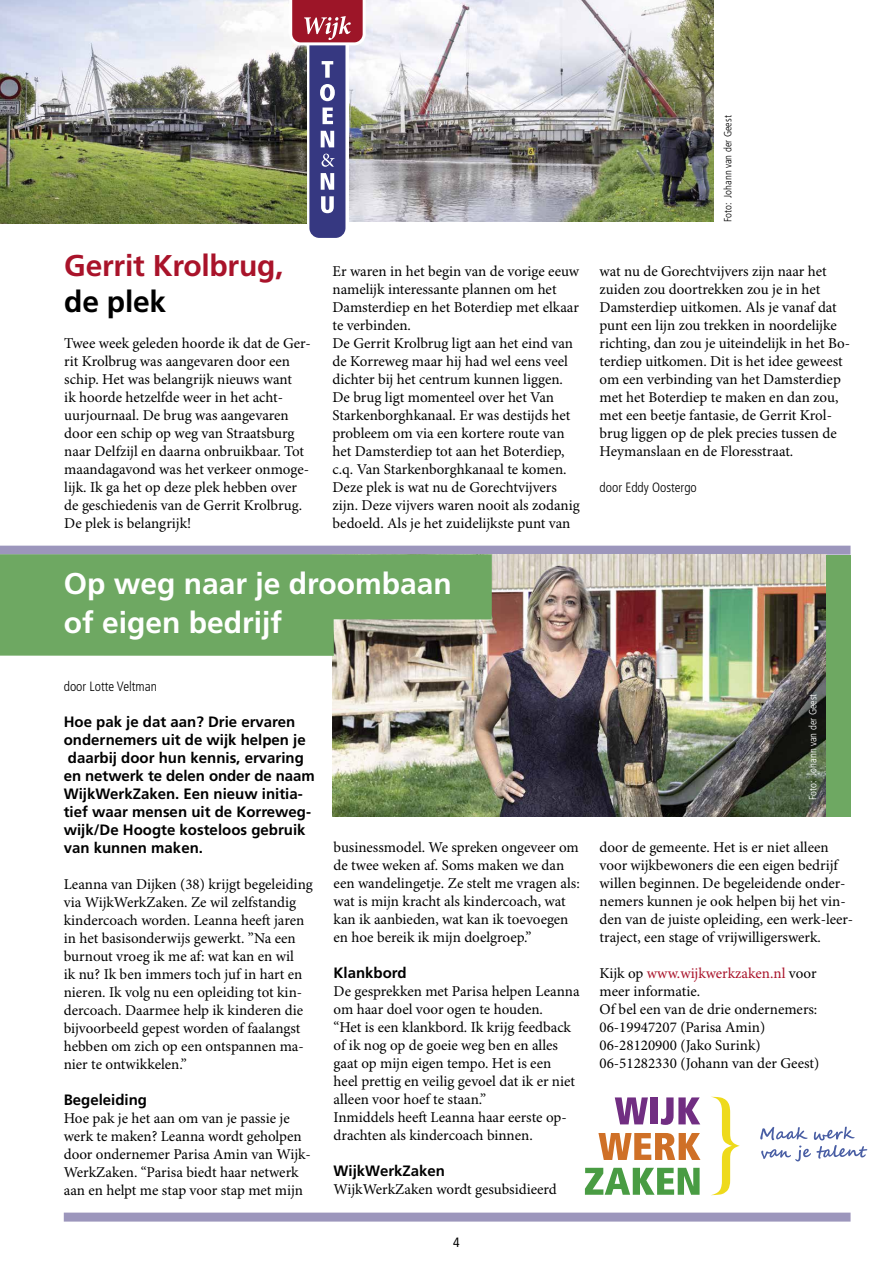
<style>
.page{position:relative;width:893px;height:1263px;background:#fff}
.page>*{position:absolute;margin:0;border:0;box-sizing:border-box;transform-origin:0 0}
.t1{font:700 30px/39px "Frutiger";color:#fff}
.t2{font:700 30px "Frutiger";letter-spacing:-.01em;color:#a9132a}
.t3{font:700 30px "Frutiger";letter-spacing:-.01em;color:#000}
.t4{font:15px/18px "Minion Pro";color:#000}
.t5{font:700 15px/18px "Frutiger";color:#000}
.t6{font:300 condensed 13.5px "Frutiger";color:#000}
.t7{font:condensed 13.5px "Frutiger";color:#000}
.t8{font:300 condensed 10.5px "Frutiger";color:#000}
.t9{font:300 condensed 10.5px "Frutiger";color:#fff}
.s1{color:#a9132a}
</style>
<div class="page">
<img style="left:366px;top:0;width:347px;height:222px">
<img style="left:0;top:0;width:289px;height:223px">
<div style="left:0;top:546px;width:850px;height:9px;background:#9c96bc"></div>
<div style="left:64px;top:1212px;width:786px;height:9px;background:#9c96bc"></div>
<svg style="left:289px;top:0;width:77px;height:238px"></svg>
<img style="left:333px;top:555px;width:493px;height:261px">
<svg style="left:0;top:554px;width:492px;height:102px;background:#72a465"></svg>
<svg style="left:615px;top:1097px;width:33px;height:27px"></svg>
<div style="left:651px;top:1097px;width:7px;height:27px;background:#712e82"></div>
<svg style="left:661px;top:1097px;width:39px;height:28px"></svg>
<svg style="left:598px;top:1133px;width:102px;height:27px"></svg>
<svg style="left:585px;top:1168px;width:115px;height:27px"></svg>
<svg style="left:712px;top:1097px;width:28px;height:98px"></svg>
<svg style="left:760px;top:1126px;width:107px;height:35px"></svg>
<div style="left:826px;top:554px;width:24px;height:262px;background:#6ea862"></div>
<h1 class="t2" style="left:64px;top:248px;width:221px">Gerrit Krolbrug,</h1>
<h1 class="t3" style="left:64px;top:284px;width:103px">de plek</h1>
<p class="t4" style="left:64px;top:335px;width:248px">Twee week geleden hoorde ik dat de Ger&shy;rit Krolbrug was aangevaren door een schip. Het was belangrijk nieuws want<br>ik hoorde hetzelfde weer in het acht&shy;uurjournaal. De brug was aangevaren door een schip op weg van Straatsburg naar Delfzijl en daarna onbruikbaar. Tot maandagavond was het verkeer onmoge&shy;lijk. Ik ga het op deze plek hebben over de geschiedenis van de Gerrit Krolbrug.<br>De plek is belangrijk!</p>
<p class="t8" style="left:722px;top:222px;width:107px;rotate:-90deg">Foto: Johann van der Geest</p>
<p class="t4" style="left:333px;top:263px;width:249px">Er waren in het begin van de vorige eeuw namelijk interessante plannen om het Damsterdiep en het Boterdiep met elkaar te verbinden.<br>De Gerrit Krolbrug ligt aan het eind van de Korreweg maar hij had wel eens veel dichter bij het centrum kunnen liggen.<br>De brug ligt momenteel over het Van Starkenborghkanaal. Er was destijds het probleem om via een kortere route van het Damsterdiep tot aan het Boterdiep, c.q. Van Starkenborghkanaal te komen.<br>Deze plek is wat nu de Gorechtvijvers zijn. Deze vijvers waren nooit als zodanig bedoeld. Als je het zuidelijkste punt van</p>
<p class="t4" style="left:600px;top:262px;width:252px">wat nu de Gorechtvijvers zijn naar het zuiden zou doortrekken zou je in het Damsterdiep uitkomen. Als je vanaf dat punt een lijn zou trekken in noordelijke richting, dan zou je uiteindelijk in het Bo&shy;terdiep uitkomen. Dit is het idee geweest om een verbinding van het Damsterdiep met het Boterdiep te maken en dan zou, met een beetje fantasie, de Gerrit Krol&shy;brug liggen op de plek precies tussen de Heymanslaan en de Floresstraat.</p>
<p class="t6" style="left:600px;top:479px;width:99px">door Eddy Oostergo</p>
<h1 class="t1" style="left:64px;top:563px;width:389px">Op weg naar je droombaan of eigen bedrijf</h1>
<p class="t6" style="left:64px;top:678px;width:95px">door Lotte Veltman</p>
<p class="t5" style="left:64px;top:712px;width:253px">Hoe pak je dat aan? Drie ervaren ondernemers uit de wijk helpen je daarbij door hun kennis, ervaring en netwerk te delen onder de naam<br>WijkWerkZaken. Een nieuw initia&shy;tief waar mensen uit de Korreweg&shy;wijk/De Hoogte kosteloos gebruik van kunnen maken.</p>
<p class="t4" style="left:64px;top:875px;width:250px">Leanna van Dijken (38) krijgt begeleiding via WijkWerkZaken. Ze wil zelfstandig kindercoach worden. Leanna heeft jaren in het basisonderwijs gewerkt. ”Na een burnout vroeg ik me af: wat kan en wil<br>ik nu? Ik ben immers toch juf in hart en nieren. Ik volg nu een opleiding tot kin&shy;dercoach. Daarmee help ik kinderen die bijvoorbeeld gepest worden of faalangst hebben om zich op een ontspannen ma&shy;nier te ontwikkelen.”</p>
<p class="t5" style="left:64px;top:1090px;width:85px">Begeleiding</p>
<p class="t4" style="left:64px;top:1109px;width:249px">Hoe pak je het aan om van je passie je werk te maken? Leanna wordt geholpen door ondernemer Parisa Amin van Wijk-WerkZaken. “Parisa biedt haar netwerk aan en helpt me stap voor stap met mijn</p>
<p class="t4" style="left:334px;top:838px;width:248px">businessmodel. We spreken ongeveer om de twee weken af. Soms maken we dan een wandelingetje. Ze stelt me vragen als: wat is mijn kracht als kindercoach, wat kan ik aanbieden, wat kan ik toevoegen en hoe bereik ik mijn doelgroep.”</p>
<p class="t5" style="left:334px;top:963px;width:75px">Klankbord</p>
<p class="t4" style="left:334px;top:982px;width:248px">De gesprekken met Parisa helpen Leanna om haar doel voor ogen te houden.<br>“Het is een klankbord. Ik krijg feedback of ik nog op de goeie weg ben en alles gaat op mijn eigen tempo. Het is een<br>heel prettig en veilig gevoel dat ik er niet alleen voor hoef te staan.”<br>Inmiddels heeft Leanna haar eerste op&shy;drachten als kindercoach binnen.</p>
<p class="t5" style="left:334px;top:1161px;width:113px">WijkWerkZaken</p>
<p class="t4" style="left:334px;top:1180px;width:225px">WijkWerkZaken wordt gesubsidieerd</p>
<p class="t7" style="left:453px;top:1234px;width:8px">4</p>
<p class="t9" style="left:807px;top:799px;width:107px;rotate:-90deg">Foto: Johann van der Geest</p>
<p class="t4" style="left:600px;top:839px;width:255px">door de gemeente. Het is er niet alleen voor wijkbewoners die een eigen bedrijf willen beginnen. De begeleidende onder&shy;nemers kunnen je ook helpen bij het vin&shy;den van de juiste opleiding, een werk-leer&shy;traject, een stage of vrijwilligerswerk.</p>
<p class="t4" style="left:600px;top:965px;width:221px">Kijk op <span class="s1">www.wijkwerkzaken.nl</span> voor meer informatie.<br>Of bel een van de drie ondernemers:<br>06-19947207 (Parisa Amin)<br>06-28120900 (Jako Surink)<br>06-51282330 (Johann van der Geest)</p>
</div>
